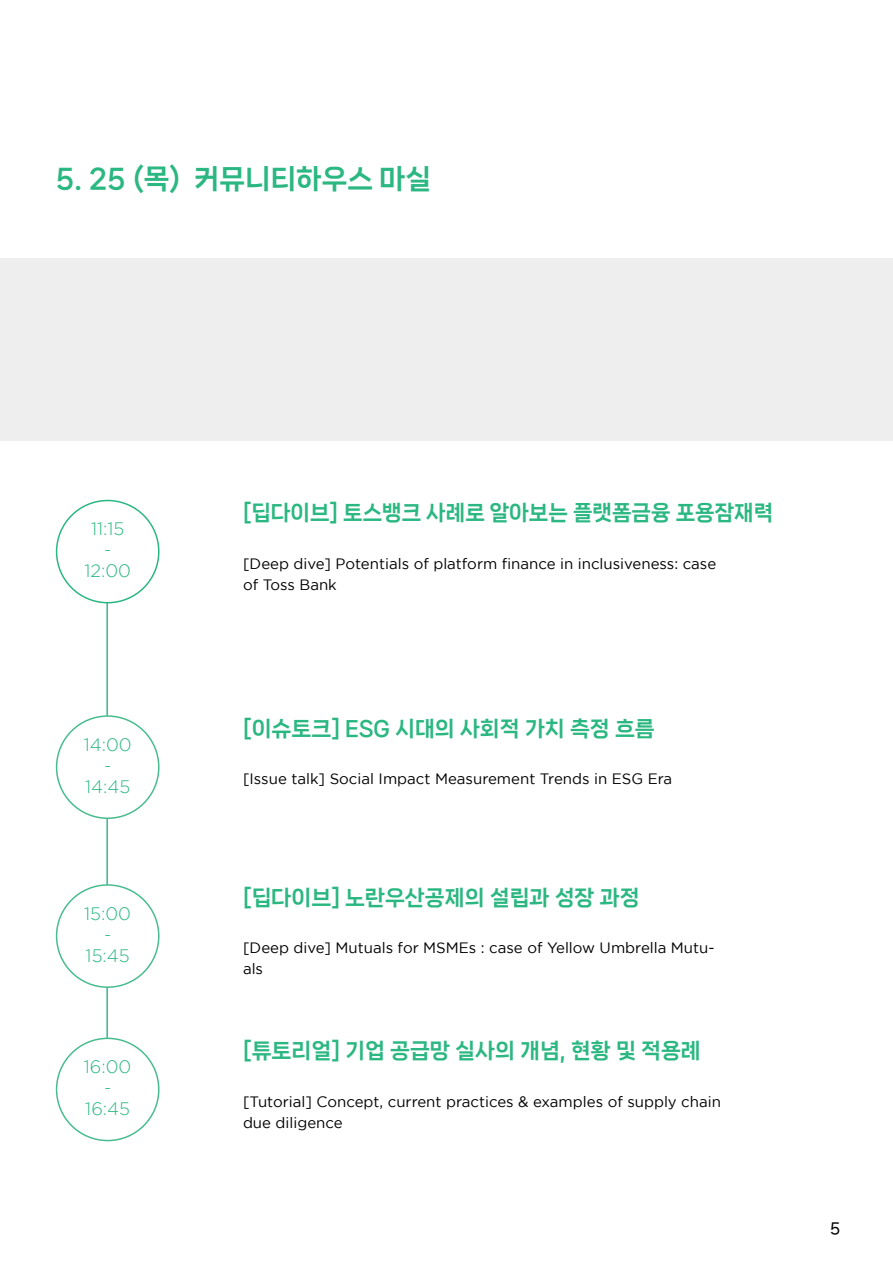
<style>
.page{position:relative;width:893px;height:1263px;background:#fff}
.page>*{position:absolute;margin:0;border:0;box-sizing:border-box;transform-origin:0 0}
.t1{font:27px "Nanum Square Neo d Eb";color:#2bb781}
.t2{font:21px "Nanum Square Neo d Eb";color:#2bb781}
.t3{font:300 18px/21px "Gotham";color:#2bb781;text-align:center}
.t4{font:15px/21px "Gotham";color:#000}
.t5{font:15px "Nanum Square Neo c Bd";color:#000}
</style>
<div class="page">
<div style="left:107px;top:597px;width:1px;height:468px;border:1px solid #48bc8e"></div>
<div style="left:57px;top:500px;width:102px;height:103px;background:#fff;border-radius:50%"></div>
<div style="left:56px;top:500px;width:104px;height:103px;border:2px solid #2bb781;border-radius:50%"></div>
<div style="left:57px;top:716px;width:102px;height:102px;background:#fff;border-radius:50%"></div>
<div style="left:56px;top:715px;width:104px;height:104px;border:2px solid #48bc8e;border-radius:50%"></div>
<div style="left:57px;top:885px;width:102px;height:102px;background:#fff;border-radius:50%"></div>
<div style="left:56px;top:884px;width:104px;height:104px;border:2px solid #48bc8e;border-radius:50%"></div>
<div style="left:57px;top:1038px;width:102px;height:102px;background:#fff;border-radius:50%"></div>
<div style="left:56px;top:1037px;width:104px;height:104px;border:2px solid #48bc8e;border-radius:50%"></div>
<div style="left:0;top:258px;width:893px;height:183px;background:#eee"></div>
<h1 class="t1" style="left:56px;top:164px;width:377px">5. 25 (목) 커뮤니티하우스 마실</h1>
<p class="t3" style="left:84px;top:518px;width:48px">11:15<br>-<br>12:00</p>
<p class="t3" style="left:84px;top:733px;width:49px">14:00 -<br>14:45</p>
<p class="t3" style="left:84px;top:902px;width:48px">15:00 -<br>15:45</p>
<p class="t3" style="left:84px;top:1056px;width:49px">16:00 -<br>16:45</p>
<h2 class="t2" style="left:243px;top:502px;width:532px">[딥다이브] 토스뱅크 사례로 알아보는 플랫폼금융 포용잠재력</h2>
<p class="t4" style="left:243px;top:553px;width:475px">[Deep dive] Potentials of platform finance in inclusiveness: case of Toss Bank</p>
<h2 class="t2" style="left:243px;top:717px;width:413px">[이슈토크] ESG 시대의 사회적 가치 측정 흐름</h2>
<p class="t4" style="left:243px;top:768px;width:431px">[Issue talk] Social Impact Measurement Trends in ESG Era</p>
<h2 class="t2" style="left:243px;top:886px;width:398px">[딥다이브] 노란우산공제의 설립과 성장 과정</h2>
<p class="t4" style="left:243px;top:937px;width:473px">[Deep dive] Mutuals for MSMEs : case of Yellow Umbrella Mutu&shy;als</p>
<h2 class="t2" style="left:243px;top:1039px;width:459px">[튜토리얼] 기업 공급망 실사의 개념, 현황 및 적용례</h2>
<p class="t4" style="left:243px;top:1090px;width:479px">[Tutorial] Concept, current practices &amp; examples of supply chain due diligence</p>
<p class="t5" style="left:830px;top:1220px;width:12px">5</p>
</div>
